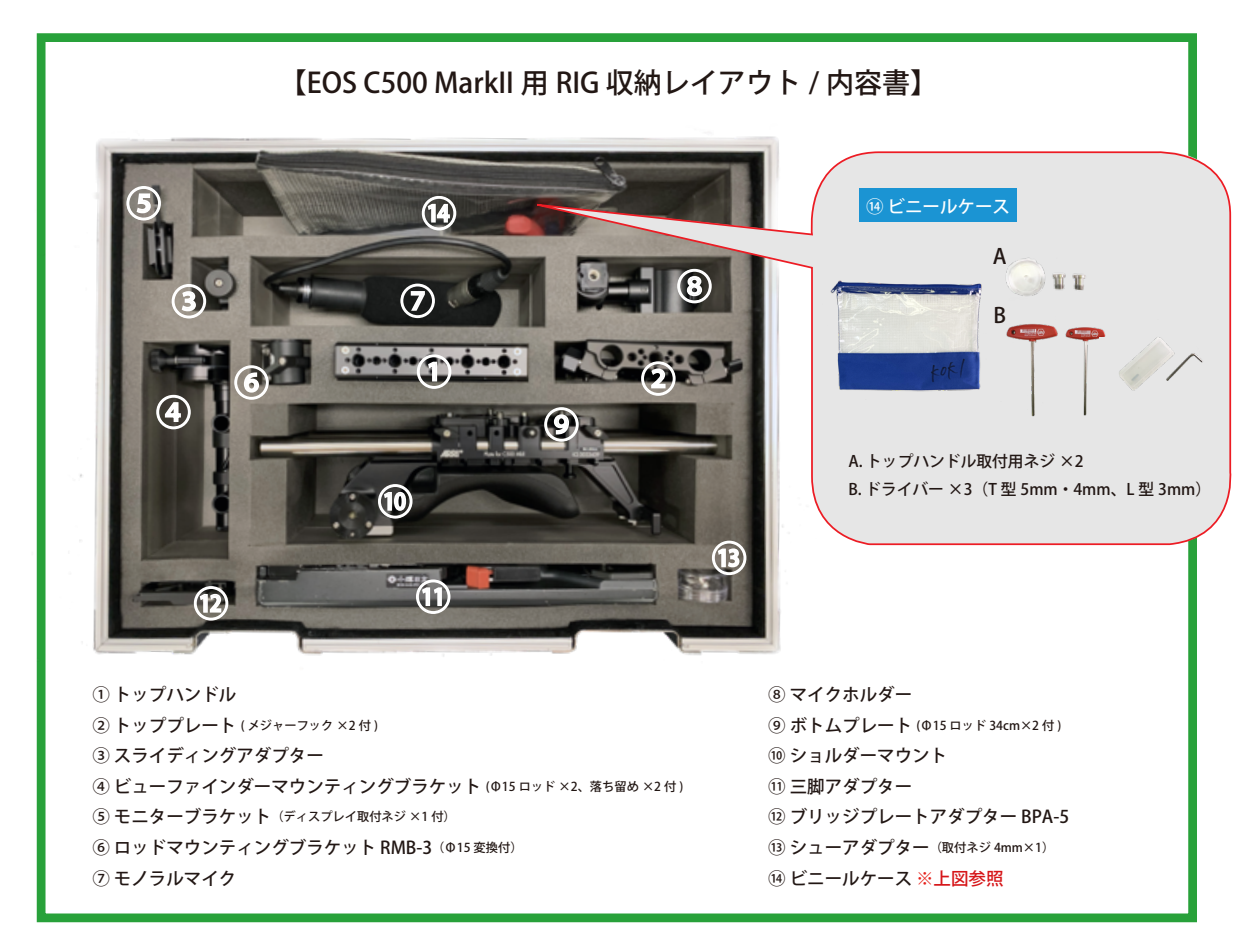
<style>
.page{position:relative;width:1260px;height:945px;background:#fff}
.page>*{position:absolute;margin:0;border:0;box-sizing:border-box;transform-origin:0 0}
.t1{font:500 35px "Koz Go Pr 6 N";color:#fff}
.t2{font:500 28px "Koz Go Pr 6 N";color:#221714}
.t3{font:500 21px "Koz Go Pr 6 N";color:#221714}
.t4{font:500 17.5px/30.6px "Koz Go Pr 6 N";color:#221714}
.t5{font:500 17.5px "Koz Go Pr 6 N";color:#fff}
.t6{font:500 15.75px/27.7px "Koz Go Pr 6 N";color:#221714}
.t7{font:500 12.25px "Koz Go Pr 6 N";color:#221714}
.s1{font-size:17.5px}
.s2{font-size:12.25px}
.s3{color:#e61f19}
.s4{color:#d61518}
</style>
<div class="page">
<div style="left:37px;top:33px;width:1160px;height:889px;border:9px solid #28a13a"></div>
<img style="left:36px;top:84px;width:745px;height:617px">
<svg style="left:416px;top:353px;width:36px;height:37px"></svg>
<svg style="left:171px;top:283px;width:36px;height:36px"></svg>
<svg style="left:711px;top:546px;width:36px;height:30px"></svg>
<svg style="left:126px;top:185px;width:36px;height:36px"></svg>
<svg style="left:155px;top:394px;width:37px;height:36px"></svg>
<svg style="left:233px;top:364px;width:37px;height:37px"></svg>
<svg style="left:400px;top:283px;width:36px;height:36px"></svg>
<svg style="left:377px;top:483px;width:36px;height:36px"></svg>
<svg style="left:415px;top:579px;width:36px;height:36px"></svg>
<svg style="left:193px;top:585px;width:36px;height:36px"></svg>
<svg style="left:421px;top:195px;width:36px;height:36px"></svg>
<svg style="left:535px;top:150px;width:697px;height:396px;background:#aba9a8"></svg>
<img style="left:822px;top:273px;width:176px;height:128px">
<img style="left:998px;top:317px;width:194px;height:127px">
<div style="left:1099px;top:338px;width:100px;height:96px;background:#e6e6e6"></div>
<img style="left:999px;top:242px;width:112px;height:61px">
<img style="left:1115px;top:334px;width:93px;height:58px">
<h2 class="t2" style="left:279px;top:67px;width:661px">【EOS C500 MarkII 用 RIG 収納レイアウト / 内容書】</h2>
<h1 class="t1" style="left:126px;top:184px;width:36px">⑤</h1>
<h1 class="t1" style="left:171px;top:282px;width:36px">③</h1>
<h1 class="t1" style="left:156px;top:393px;width:36px">④</h1>
<h1 class="t1" style="left:234px;top:363px;width:36px">⑥</h1>
<h1 class="t1" style="left:422px;top:194px;width:36px">⑭</h1>
<h1 class="t1" style="left:400px;top:282px;width:36px">⑦</h1>
<h1 class="t1" style="left:677px;top:267px;width:36px">⑧</h1>
<h1 class="t1" style="left:417px;top:352px;width:36px">①</h1>
<h1 class="t1" style="left:641px;top:359px;width:36px">②</h1>
<h1 class="t1" style="left:378px;top:482px;width:36px">⑩</h1>
<h1 class="t1" style="left:544px;top:405px;width:36px">⑨</h1>
<h1 class="t1" style="left:712px;top:539px;width:36px">⑬</h1>
<p class="t5" style="left:866px;top:196px;width:145px">⑭ ビニールケース</p>
<p class="t3" style="left:993px;top:244px;width:15px">A</p>
<p class="t3" style="left:993px;top:303px;width:14px">B</p>
<p class="t6" style="left:848px;top:448px;width:364px">A. トップハンドル取付用ネジ ×2<br>B. ドライバー ×3（T 型 5mm・4mm、L 型 3mm）</p>
<h1 class="t1" style="left:194px;top:584px;width:37px">⑫</h1>
<h1 class="t1" style="left:416px;top:577px;width:36px">⑪</h1>
<p class="t4" style="left:92px;top:680px;width:145px">① トップハンドル</p>
<p class="t7" style="left:92px;top:718px;width:287px"><span class="s1">② トッププレート</span> ( メジャーフック ×2 付 )</p>
<p class="t4" style="left:92px;top:741px;width:593px">③ スライディングアダプター<br>④ ビューファインダーマウンティングブラケット <span class="s2">(Φ15 ロッド ×2、落ち留め ×2 付 )</span></p>
<p class="t7" style="left:92px;top:810px;width:365px"><span class="s1">⑤ モニターブラケット</span>（ディスプレイ取付ネジ ×1 付）</p>
<p class="t4" style="left:92px;top:833px;width:432px">⑥ ロッドマウンティングブラケット RMB-3<span class="s2">（Φ15 変換付）<br></span>⑦ モノラルマイク</p>
<p class="t4" style="left:768px;top:680px;width:145px">⑧ マイクホルダー</p>
<p class="t7" style="left:768px;top:718px;width:295px"><span class="s1">⑨ ボトムプレート</span> (Φ15 ロッド 34cm×2 付 )</p>
<p class="t4" style="left:768px;top:741px;width:303px">⑩ ショルダーマウント<br>⑪ 三脚アダプター<br>⑫ ブリッジプレートアダプター BPA-5</p>
<p class="t7" style="left:768px;top:841px;width:288px"><span class="s1">⑬ シューアダプター</span>（取付ネジ 4mm×1）</p>
<p class="t4" style="left:768px;top:863px;width:237px">⑭ ビニールケース <span class="s3">※</span><span class="s4">上図参照</span></p>
</div>
